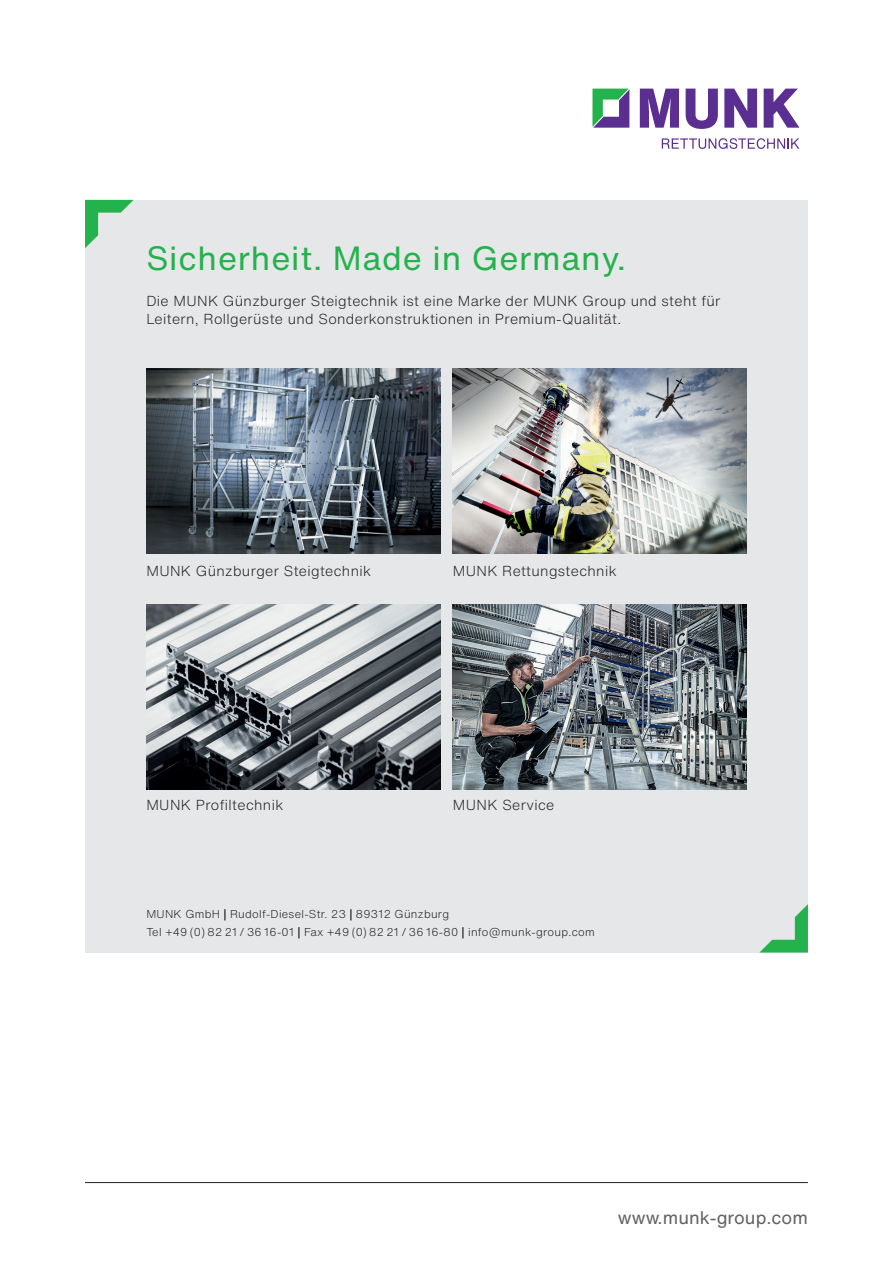
<style>
.page{position:relative;width:893px;height:1263px;background:#fff}
.page>*{position:absolute;margin:0;border:0;box-sizing:border-box;transform-origin:0 0}
.t1{font:33px "Helvetica Now Text";letter-spacing:.025em;color:#23b24b}
.t2{font:18px "Helvetica Now Text";color:#636366}
.t3{font:300 14.25px/18px "Helvetica Now Text";letter-spacing:.025em;color:#231f20}
.t4{font:300 11.25px/18px "Helvetica Now Text";letter-spacing:.025em;color:#231f20}
.s1{font-family:"Helvetica Neue LT";font-weight:500}
</style>
<div class="page">
<hr style="left:85px;top:1182px;width:723px;height:1px;background:#231f20">
<div style="left:85px;top:200px;width:723px;height:752px;background:#e6e7e9"></div>
<svg style="left:760px;top:904px;width:48px;height:48px"></svg>
<svg style="left:85px;top:200px;width:49px;height:48px"></svg>
<img style="left:146px;top:369px;width:294px;height:185px">
<img style="left:453px;top:369px;width:294px;height:185px">
<img style="left:146px;top:605px;width:294px;height:185px">
<img style="left:453px;top:605px;width:294px;height:185px">
<svg style="left:592px;top:89px;width:37px;height:39px"></svg>
<svg style="left:640px;top:89px;width:39px;height:39px"></svg>
<svg style="left:686px;top:89px;width:32px;height:40px"></svg>
<svg style="left:724px;top:89px;width:33px;height:39px"></svg>
<svg style="left:764px;top:89px;width:35px;height:39px"></svg>
<svg style="left:662px;top:138px;width:137px;height:11px"></svg>
<h1 class="t1" style="left:146px;top:233px;width:481px">Sicherheit. Made in Germany.</h1>
<p class="t3" style="left:146px;top:291px;width:576px">Die MUNK Günzburger Steigtechnik ist eine Marke der MUNK Group und steht für<br>Leitern, Rollgerüste und Sonderkonstruktionen in Premium-Qualität.</p>
<p class="t3" style="left:146px;top:561px;width:226px">MUNK Günzburger Steigtechnik</p>
<p class="t3" style="left:453px;top:561px;width:165px">MUNK Rettungstechnik</p>
<p class="t3" style="left:146px;top:795px;width:138px">MUNK Profiltechnik</p>
<p class="t3" style="left:453px;top:795px;width:103px">MUNK Service</p>
<p class="t4" style="left:146px;top:905px;width:450px">MUNK GmbH <span class="s1">|</span> Rudolf-Diesel-Str. 23 <span class="s1">|</span> 89312 Günzburg<br>Tel +49 (0) 82 21 / 36 16-01 <span class="s1">|</span> Fax +49 (0) 82 21 / 36 16-80 <span class="s1">|</span> info@munk-group.com</p>
<p class="t2" style="left:618px;top:1204px;width:191px">www.munk-group.com</p>
</div>
